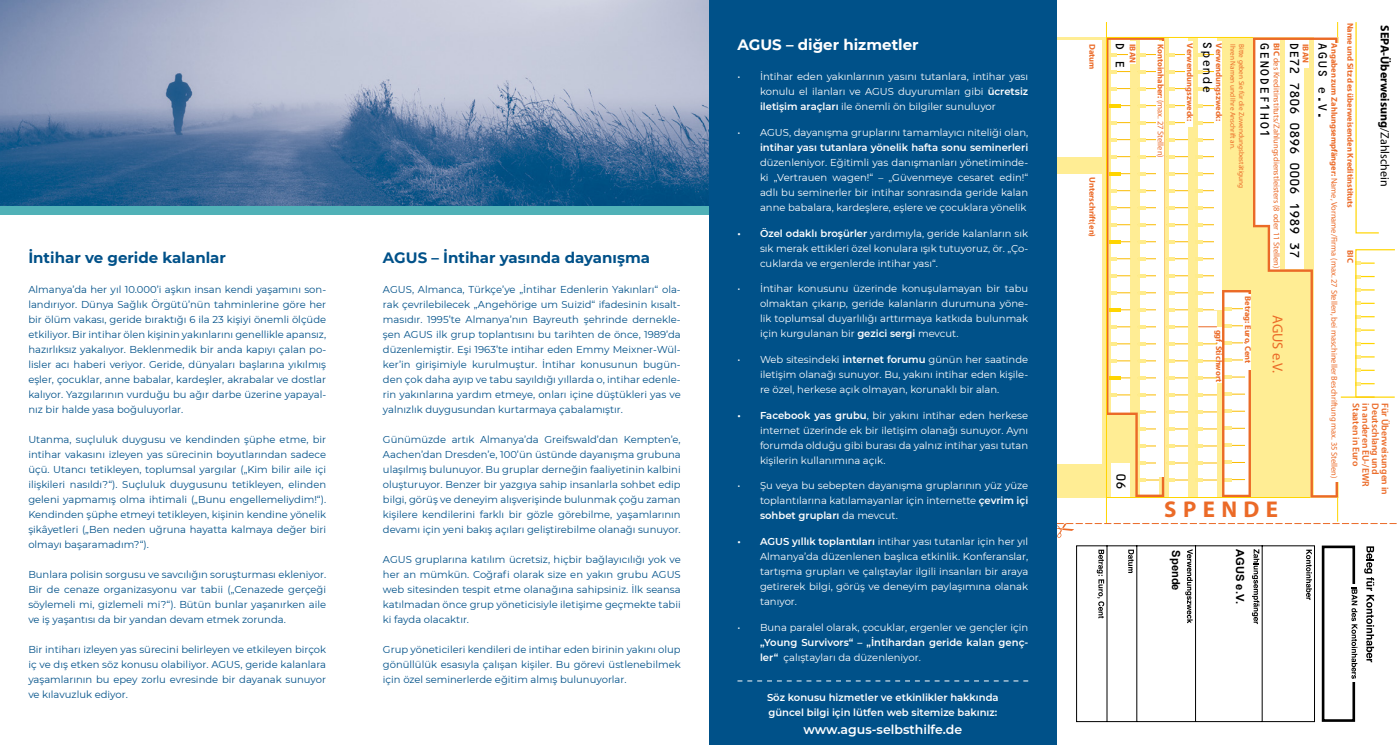
<style>
.page{position:relative;width:1397px;height:745px;background:#fff}
.page>*{position:absolute;margin:0;border:0;box-sizing:border-box;transform-origin:0 0}
.t1{font:700 22.88px "Myriad Pro";letter-spacing:.28em;color:#eb6a27}
.t2{font:700 15px "Montserrat";color:#005189}
.t3{font:700 15px "Montserrat";color:#fff}
.t4{font:14.5px "OCRB10 Pitch BT";color:#000}
.t5{font:14.5px "OCRB10 Pitch BT";letter-spacing:-.05em;color:#000}
.t6{font:14.5px "Myriad Pro";color:#eb6a27}
.t7{font:600 12.5px "Montserrat";color:#fff}
.t8{font:700 12px "Myriad Pro";color:#000}
.t9{font:700 11.12px "Arial";color:#000}
.t10{font:10px/15px "Montserrat";color:#005189;text-align:justify}
.t11{font:10px/15px "Montserrat";color:#fff;text-align:justify}
.t12{font:600 10px/15px "Montserrat";color:#fff}
.t13{font:600 9.62px/19.2px "Myriad Pro";color:#eb6a27}
.t14{font:8.38px/16px "Myriad Pro";color:#eb6a27}
.t15{font:700 8.38px "Myriad Pro";color:#eb6a27}
.t16{font:7.25px/8.4px "Myriad Pro";color:#eb6a27}
.s1{font-weight:600}
.s2{font-weight:400}
.s3{font-weight:700}
</style>
<div class="page">
<svg style="left:1056px;top:23px;width:340px;height:514px"></svg>
<svg style="left:1314px;top:545px;width:1px;height:21px"></svg>
<svg style="left:1076px;top:545px;width:238px;height:177px"></svg>
<div style="left:1321px;top:545px;width:33px;height:176px;border:3px solid #000"></div>
<div style="left:1344px;top:583px;width:13px;height:98px;background:#fff"></div>
<svg style="left:1351px;top:587px;width:5px;height:91px"></svg>
<svg style="left:1364px;top:546px;width:9px;height:115px"></svg>
<div style="left:1299px;top:548px;width:12px;height:60px;background:#fff"></div>
<svg style="left:1306px;top:549px;width:5px;height:50px"></svg>
<div style="left:1246px;top:548px;width:13px;height:88px;background:#fff"></div>
<svg style="left:1252px;top:549px;width:7px;height:74px"></svg>
<div style="left:1180px;top:548px;width:12px;height:87px;background:#fff"></div>
<svg style="left:1185px;top:549px;width:7px;height:74px"></svg>
<div style="left:1121px;top:548px;width:12px;height:87px;background:#fff"></div>
<svg style="left:1128px;top:549px;width:5px;height:23px"></svg>
<div style="left:1091px;top:548px;width:13px;height:87px;background:#fff"></div>
<svg style="left:1096px;top:549px;width:8px;height:69px"></svg>
<div style="left:0;top:169px;width:709px;height:45px;background:#50b1b7"></div>
<img style="left:0;top:0;width:709px;height:205px">
<div style="left:709px;top:0;width:347px;height:744px;background:#005189"></div>
<svg style="left:737px;top:680px;width:291px;height:1px"></svg>
<h2 class="t2" style="left:28px;top:246px;width:199px">İntihar ve geride kalanlar</h2>
<p class="t10" style="left:28px;top:281px;width:299px">Almanya’da her yıl 10.000’i aşkın insan kendi yaşamını son&shy;landırıyor. Dünya Sağlık Örgütü’nün tahminlerine göre her bir ölüm vakası, geride bıraktığı 6 ila 23 kişiyi önemli ölçüde etkiliyor. Bir intihar ölen kişinin yakınlarını genellikle apansız, hazırlıksız yakalıyor. Beklenmedik bir anda kapıyı çalan po&shy;lisler acı haberi veriyor. Geride, dünyaları başlarına yıkılmış eşler, çocuklar, anne babalar, kardeşler, akrabalar ve dostlar kalıyor. Yazgılarının vurduğu bu ağır darbe üzerine yapayal&shy;nız bir halde yasa boğuluyorlar.</p>
<p class="t10" style="left:28px;top:431px;width:299px">Utanma, suçluluk duygusu ve kendinden şüphe etme, bir intihar vakasını izleyen yas sürecinin boyutlarından sadece üçü. Utancı tetikleyen, toplumsal yargılar („Kim bilir aile içi ilişkileri nasıldı?“). Suçluluk duygusunu tetikleyen, elinden geleni yapmamış olma ihtimali („Bunu engellemeliydim!“).<br>Kendinden şüphe etmeyi tetikleyen, kişinin kendine yönelik şikâyetleri („Ben neden uğruna hayatta kalmaya değer biri olmayı başaramadım?“).</p>
<p class="t10" style="left:28px;top:566px;width:299px">Bunlara polisin sorgusu ve savcılığın soruşturması ekleniyor.<br>Bir de cenaze organizasyonu var tabii („Cenazede gerçeği söylemeli mi, gizlemeli mi?“). Bütün bunlar yaşanırken aile ve iş yaşantısı da bir yandan devam etmek zorunda.</p>
<p class="t10" style="left:28px;top:641px;width:299px">Bir intiharı izleyen yas sürecini belirleyen ve etkileyen birçok iç ve dış etken söz konusu olabiliyor. AGUS, geride kalanlara yaşamlarının bu epey zorlu evresinde bir dayanak sunuyor ve kılavuzluk ediyor.</p>
<h2 class="t2" style="left:383px;top:246px;width:268px">AGUS – İntihar yasında dayanışma</h2>
<p class="t10" style="left:383px;top:281px;width:299px">AGUS, Almanca, Türkçe’ye „İntihar Edenlerin Yakınları“ ola&shy;rak çevrilebilecek „Angehörige um Suizid“ ifadesinin kısalt&shy;masıdır. 1995’te Almanya’nın Bayreuth şehrinde dernekle&shy;şen AGUS ilk grup toplantısını bu tarihten de önce, 1989’da düzenlemiştir. Eşi 1963’te intihar eden Emmy Meixner-Wül&shy;ker’in girişimiyle kurulmuştur. İntihar konusunun bugün&shy;den çok daha ayıp ve tabu sayıldığı yıllarda o, intihar edenle&shy;rin yakınlarına yardım etmeye, onları içine düştükleri yas ve yalnızlık duygusundan kurtarmaya çabalamıştır.</p>
<p class="t10" style="left:383px;top:431px;width:299px">Günümüzde artık Almanya’da Greifswald’dan Kempten’e, Aachen’dan Dresden’e, 100’ün üstünde dayanışma grubuna ulaşılmış bulunuyor. Bu gruplar derneğin faaliyetinin kalbini oluşturuyor. Benzer bir yazgıya sahip insanlarla sohbet edip bilgi, görüş ve deneyim alışverişinde bulunmak çoğu zaman kişilere kendilerini farklı bir gözle görebilme, yaşamlarının devamı için yeni bakış açıları geliştirebilme olanağı sunuyor.</p>
<p class="t10" style="left:383px;top:551px;width:299px">AGUS gruplarına katılım ücretsiz, hiçbir bağlayıcılığı yok ve her an mümkün. Coğrafi olarak size en yakın grubu AGUS web sitesinden tespit etme olanağına sahipsiniz. İlk seansa katılmadan önce grup yöneticisiyle iletişime geçmekte tabii ki fayda olacaktır.</p>
<p class="t10" style="left:383px;top:641px;width:299px">Grup yöneticileri kendileri de intihar eden birinin yakını olup gönüllülük esasıyla çalışan kişiler. Bu görevi üstlenebilmek için özel seminerlerde eğitim almış bulunuyorlar.</p>
<h2 class="t3" style="left:737px;top:34px;width:183px">AGUS – diğer hizmetler</h2>
<p class="t11" style="left:760px;top:69px;width:270px;text-indent:-22px">• İntihar eden yakınlarının yasını tutanlara, intihar yası konulu el ilanları ve AGUS duyurumları gibi <span class="s1">ücretsiz iletişim araçları</span> ile önemli ön bilgiler sunuluyor</p>
<p class="t11" style="left:737px;top:124px;width:292px">• AGUS, dayanışma gruplarını tamamlayıcı niteliği olan,</p>
<p class="t12" style="left:760px;top:139px;width:270px">intihar yası tutanlara yönelik hafta sonu seminerleri</p>
<p class="t11" style="left:760px;top:154px;width:270px">düzenleniyor. Eğitimli yas danışmanları yönetiminde&shy;ki „Vertrauen wagen!“ – „Güvenmeye cesaret edin!“ adlı bu seminerler bir intihar sonrasında geride kalan anne babalara, kardeşlere, eşlere ve çocuklara yönelik</p>
<p class="t11" style="left:760px;top:225px;width:270px;text-indent:-22px"><span class="s1">• Özel odaklı broşürler</span> yardımıyla, geride kalanların sık sık merak ettikleri özel konulara ışık tutuyoruz, ör. „Ço&shy;cuklarda ve ergenlerde intihar yası“.</p>
<p class="t11" style="left:760px;top:280px;width:270px;text-indent:-22px">• İntihar konusunu üzerinde konuşulamayan bir tabu olmaktan çıkarıp, geride kalanların durumuna yöne&shy;lik toplumsal duyarlılığı arttırmaya katkıda bulunmak için kurgulanan bir <span class="s1">gezici sergi</span> mevcut.</p>
<p class="t11" style="left:760px;top:351px;width:270px;text-indent:-22px">• Web sitesindeki <span class="s1">internet forumu</span> günün her saatinde iletişim olanağı sunuyor. Bu, yakını intihar eden kişile&shy;re özel, herkese açık olmayan, korunaklı bir alan.</p>
<p class="t11" style="left:760px;top:407px;width:270px;text-indent:-22px"><span class="s1">• Facebook yas grubu</span>, bir yakını intihar eden herkese internet üzerinde ek bir iletişim olanağı sunuyor. Aynı forumda olduğu gibi burası da yalnız intihar yası tutan kişilerin kullanımına açık.</p>
<p class="t11" style="left:760px;top:477px;width:270px;text-indent:-22px">• Şu veya bu sebepten dayanışma gruplarının yüz yüze toplantılarına katılamayanlar için internette <span class="s1">çevrim içi sohbet grupları</span> da mevcut.</p>
<p class="t11" style="left:760px;top:533px;width:270px;text-indent:-22px"><span class="s1">• AGUS yıllık toplantıları</span> intihar yası tutanlar için her yıl Almanya’da düzenlenen başlıca etkinlik. Konferanslar, tartışma grupları ve çalıştaylar ilgili insanları bir araya getirerek bilgi, görüş ve deneyim paylaşımına olanak tanıyor.</p>
<p class="t11" style="left:737px;top:619px;width:292px">• Buna paralel olarak, çocuklar, ergenler ve gençler için</p>
<p class="t12" style="left:760px;top:633px;width:270px">„Young Survivors“ – „İntihardan geride kalan genç&shy;ler“ <span class="s2">çalıştayları da düzenleniyor.</span></p>
<p class="t12" style="left:767px;top:689px;width:233px">Söz konusu hizmetler ve etkinlikler hakkında güncel bilgi için lütfen web sitemize bakınız:</p>
<p class="t7" style="left:803px;top:720px;width:160px">www.agus-selbsthilfe.de</p>
<p class="t15" style="left:1097px;top:44px;width:27px;rotate:90deg">Datum</p>
<p class="t15" style="left:1097px;top:177px;width:62px;rotate:90deg">Unterschrift(en)</p>
<p class="t15" style="left:1355px;top:23px;width:186px;rotate:90deg">Name und Sitz des überweisenden Kreditinstituts</p>
<p class="t8" style="left:1392px;top:25px;width:162px;rotate:90deg">SEPA-Überweisung<span class="s2">/Zahlschein</span></p>
<h3 class="t4" style="left:1213px;top:41px;width:54px;rotate:90deg">Spende</h3>
<h3 class="t4" style="left:1270px;top:42px;width:97px;rotate:90deg">GENODEF1HO1</h3>
<h3 class="t5" style="left:1300px;top:42px;width:218px;rotate:90deg">DE72 7806 0896 0006 1989 37</h3>
<p class="t15" style="left:1137px;top:44px;width:20px;rotate:90deg">IBAN</p>
<p class="t15" style="left:1195px;top:43px;width:79px;rotate:90deg">Verwendungszweck:</p>
<p class="t15" style="left:1224px;top:43px;width:79px;rotate:90deg">Verwendungszweck:</p>
<p class="t16" style="left:1245px;top:44px;width:146px;rotate:90deg">Bitte geben Sie für die Zuwendungsbestätigung<br>Ihren Namen und Ihre Anschrift an.</p>
<p class="t14" style="left:1358px;top:43px;width:436px;text-indent:207px;rotate:90deg"><span class="s3">BIC<br>Angaben zum Zahlungsempfänger:</span> Name, Vorname/Firma (max. 27 Stellen, bei maschineller Beschriftung max. 35 Stellen)</p>
<h3 class="t4" style="left:1126px;top:42px;width:28px;rotate:90deg">D E</h3>
<h3 class="t4" style="left:1328px;top:42px;width:79px;rotate:90deg">AGUS e.V.</h3>
<p class="t14" style="left:1284px;top:43px;width:226px;rotate:90deg"><span class="s3">BIC</span> des Kreditinstituts/Zahlungsdienstleisters (8 oder 11 Stellen)</p>
<p class="t15" style="left:1310px;top:44px;width:20px;rotate:90deg">IBAN</p>
<p class="t14" style="left:1168px;top:44px;width:115px;rotate:90deg"><span class="s3">Kontoinhaber:</span> (max. 27 Stellen)</p>
<p class="t15" style="left:1252px;top:296px;width:69px;rotate:90deg">Betrag: Euro, Cent</p>
<h3 class="t6" style="left:1286px;top:314px;width:60px;rotate:90deg">AGUS e.V.</h3>
<p class="t15" style="left:1224px;top:329px;width:54px;rotate:90deg">ggf. Stichwort</p>
<p class="t13" style="left:1384px;top:403px;width:73px;rotate:90deg">Deutschlang und<br>Staaten in Euro</p>
<p class="t13" style="left:1394px;top:403px;width:93px;rotate:90deg">Für Überweisungen in in anderen EU-/EWR</p>
<h3 class="t4" style="left:1126px;top:472px;width:19px;rotate:90deg">06</h3>
<h1 class="t1" style="left:1163px;top:494px;width:115px">SPENDE</h1>
<p class="t9" style="left:1183px;top:550px;width:42px;rotate:90deg">Spende</p>
<p class="t9" style="left:1247px;top:548px;width:57px;rotate:90deg">AGUS e.V.</p>
</div>
